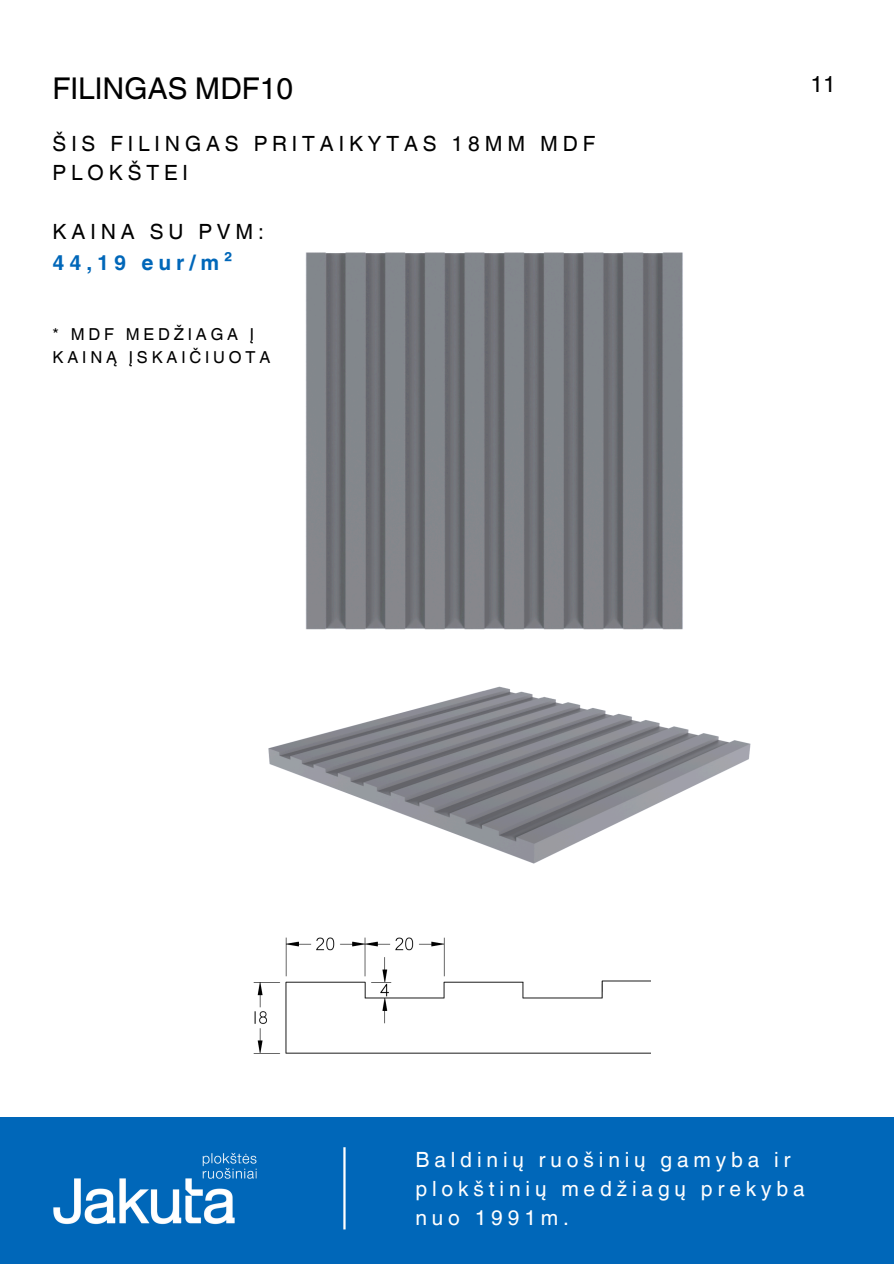
<style>
.page{position:relative;width:894px;height:1264px;background:#fff}
.page>*{position:absolute;margin:0;border:0;box-sizing:border-box;transform-origin:0 0}
.t1{font:30px "Helvetica World";color:#000}
.t2{font:22.65px "Helvetica World";color:#000}
.t3{font:21px/29.2px "Helvetica World";letter-spacing:.23em;color:#000}
.t4{font:21px/29.2px "Helvetica World";letter-spacing:.23em;color:#fff}
.t5{font:16.5px "Helvetica World";letter-spacing:.23em;color:#000}
.s1{font-weight:700;color:#0067b9}
</style>
<div class="page">
<div style="left:0;top:1116px;width:893px;height:147px;background:#0067b9"></div>
<img style="left:53px;top:1152px;width:204px;height:73px">
<hr style="left:343px;top:1147px;width:2px;height:82px;background:#fff">
<img style="left:305px;top:252px;width:378px;height:378px">
<img style="left:268px;top:686px;width:483px;height:178px">
<img style="left:253px;top:937px;width:396px;height:117px">
<p class="t1" style="left:53px;top:71px;width:242px">FILINGAS MDF10</p>
<p class="t3" style="left:53px;top:129px;width:544px">ŠIS FILINGAS PRITAIKYTAS 18MM MDF<br>PLOKŠTEI</p>
<p class="t3" style="left:53px;top:216px;width:213px;line-height:31.5px">KAINA SU PVM:<br><span class="s1">44,19 eur/m²</span></p>
<p class="t5" style="left:53px;top:325px;width:203px">* MDF MEDŽIAGA Į</p>
<p class="t5" style="left:53px;top:347px;width:219px">KAINĄ ĮSKAIČIUOTA</p>
<p class="t2" style="left:810px;top:70px;width:27px">11</p>
<h3 class="t4" style="left:415px;top:1144px;width:391px">Baldinių ruošinių gamyba ir plokštinių medžiagų prekyba nuo 1991m.</h3>
</div>
